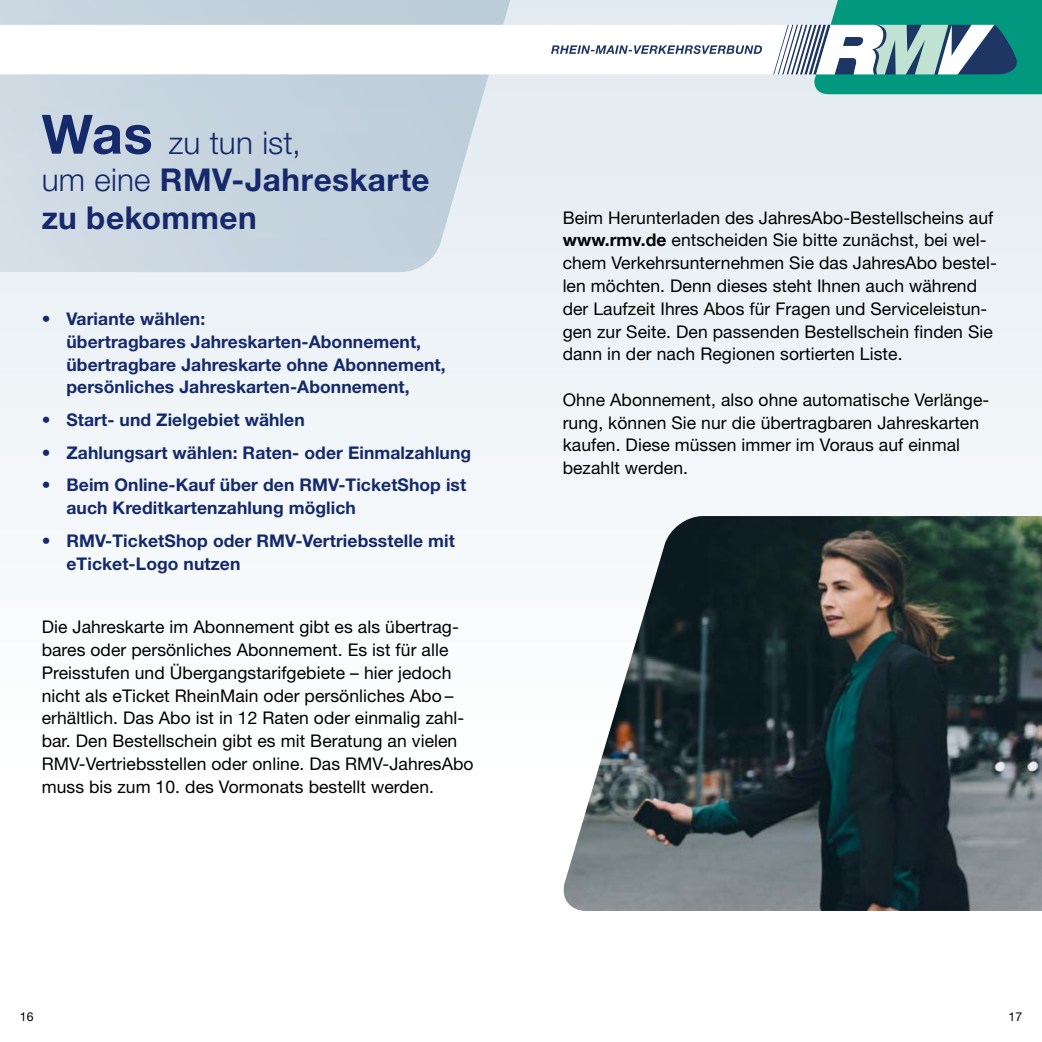
<style>
.page{position:relative;width:1042px;height:1042px;background:#fff}
.page>*{position:absolute;margin:0;border:0;box-sizing:border-box;transform-origin:0 0}
.t1{font:700 31.5px/37.8px "Helvetica Neue LT Std";letter-spacing:.015em;color:#15296b}
.t2{font:17.5px/22.8px "Helvetica Neue LT Std";letter-spacing:.005em;color:#000}
.t3{font:700 17.5px/22.8px "Helvetica Neue LT Std";letter-spacing:.005em;color:#15296b}
.t4{font:12.25px "Helvetica Neue LT Std";color:#000}
.s1{font-size:54.25px}
.s2{font-weight:300}
.s3{font-weight:400}
.s4{font-weight:700}
</style>
<div class="page">
<img style="left:560px;top:516px;width:482px;height:395px">
<svg style="left:0;top:0;width:1042px;height:94px"></svg>
<h1 class="t1" style="left:42px;top:123px;width:389px"><span class="s1">Was</span> <span class="s2">zu tun ist,<br>um eine</span> RMV-Jahres karte zu bekommen</h1>
<p class="t3" style="left:66px;top:307px;width:381px;text-indent:-25px"><span class="s3">•</span> Variante wählen:<br>übertragbares Jahreskarten-Abonnement, übertragbare Jahreskarte ohne Abonnement, persönliches Jahreskarten-Abonnement,</p>
<p class="t3" style="left:42px;top:408px;width:265px"><span class="s3">•</span> Start- und Zielgebiet wählen</p>
<p class="t3" style="left:42px;top:441px;width:431px"><span class="s3">•</span> Zahlungsart wählen: Raten- oder Einmalzahlung</p>
<p class="t3" style="left:66px;top:473px;width:401px;text-indent:-25px"><span class="s3">•</span> Beim Online-Kauf über den RMV-TicketShop ist auch Kreditkartenzahlung möglich</p>
<p class="t3" style="left:66px;top:529px;width:390px;text-indent:-25px"><span class="s3">•</span> RMV-TicketShop oder RMV-Vertriebsstelle mit eTicket-Logo nutzen</p>
<p class="t2" style="left:42px;top:615px;width:433px">Die Jahreskarte im Abonnement gibt es als übertrag&shy;bares oder persönliches Abonnement. Es ist für alle Preisstufen und Übergangstarifgebiete – hier jedoch nicht als eTicket RheinMain oder persönliches Abo – erhältlich. Das Abo ist in 12 Raten oder einmalig zahl&shy;bar. Den Bestellschein gibt es mit Beratung an vielen RMV- Vertriebsstellen oder online. Das RMV-JahresAbo muss bis zum 10. des Vormonats bestellt werden.</p>
<p class="t2" style="left:563px;top:206px;width:436px">Beim Herunterladen des JahresAbo-Bestellscheins auf <span class="s4">www.rmv.de</span> entscheiden Sie bitte zunächst, bei wel&shy;chem Verkehrsunternehmen Sie das JahresAbo bestel&shy;len möchten. Denn dieses steht Ihnen auch während der Laufzeit Ihres Abos für Fragen und Serviceleistun&shy;gen zur Seite. Den passenden Bestellschein finden Sie dann in der nach Regionen sortierten Liste.</p>
<p class="t2" style="left:563px;top:388px;width:428px">Ohne Abonnement, also ohne automatische Verlänge&shy;rung, können Sie nur die übertragbaren Jahreskarten kaufen. Diese müssen immer im Voraus auf einmal bezahlt werden.</p>
<p class="t4" style="left:20px;top:1009px;width:15px">16</p>
<p class="t4" style="left:1008px;top:1009px;width:15px">17</p>
</div>
